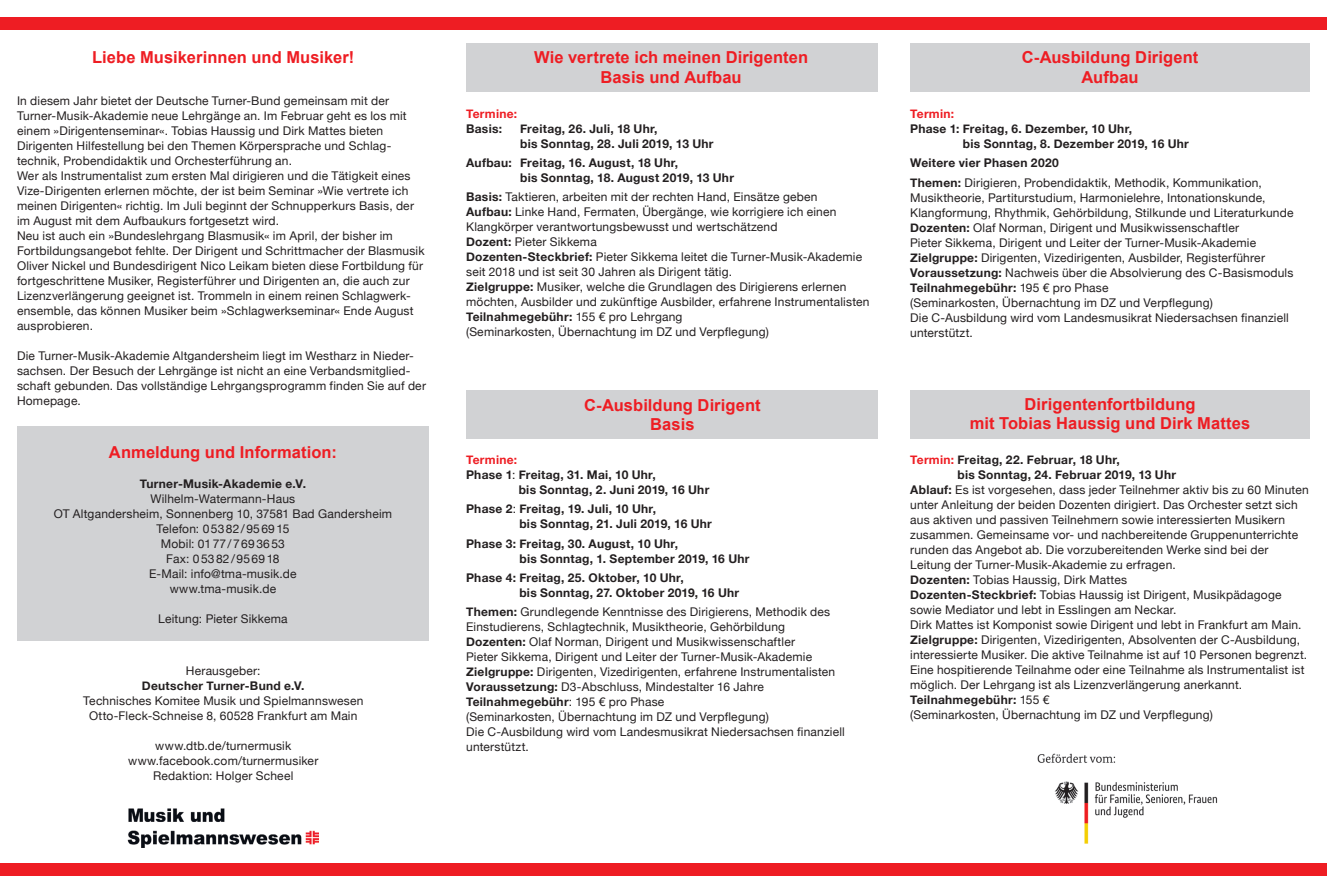
<style>
.page{position:relative;width:1327px;height:893px;background:#fff}
.page>*{position:absolute;margin:0;border:0;box-sizing:border-box;transform-origin:0 0}
.Überschrift_groß{font:700 16.5px/19.5px "Arial";letter-spacing:.005em;color:#ee1d23;text-align:center}
.Fließtext{font:12px/15px "Helvetica Neue";letter-spacing:.015em;color:#231f20}
.Fließtext-2{font:700 12px/15px "Helvetica Neue";letter-spacing:.02em;color:#231f20}
.Fließtext-3{font:700 12px/15px "Helvetica Neue";letter-spacing:.025em;color:#ee1d23}
.s1{color:#231f20}
.s2{font-weight:700}
.s3{font-weight:400}
.s4{color:#ee1d23}
</style>
<div class="page">
<div style="left:0;top:863px;width:1327px;height:13px;background:#ee1d23"></div>
<div style="left:910px;top:44px;width:400px;height:48px;background:#d1d2d4"></div>
<div style="left:910px;top:390px;width:400px;height:48px;background:#d1d2d4"></div>
<div style="left:466px;top:44px;width:412px;height:48px;background:#d1d2d4"></div>
<div style="left:466px;top:390px;width:412px;height:48px;background:#d1d2d4"></div>
<div style="left:17px;top:426px;width:412px;height:215px;background:#d1d2d4"></div>
<img style="left:128px;top:809px;width:191px;height:38px">
<img style="left:1037px;top:753px;width:181px;height:91px">
<div style="left:0;top:17px;width:1327px;height:13px;background:#ee1d23"></div>
<p class="Überschrift_groß" style="left:92px;top:48px;width:264px">Liebe Musikerinnen und Musiker!</p>
<p class="Fließtext" style="left:17px;top:94px;width:391px">In diesem Jahr bietet der Deutsche Turner-Bund gemeinsam mit der Turner-Musik-Akademie neue Lehrgänge an. Im Februar geht es los mit einem »Dirigentenseminar«. Tobias Haussig und Dirk Mattes bieten Dirigenten Hilfestellung bei den Themen Körpersprache und Schlag&shy;technik, Probendidaktik und Orchesterführung an.</p>
<p class="Fließtext" style="left:17px;top:169px;width:398px">Wer als Instrumentalist zum ersten Mal dirigieren und die Tätigkeit eines Vize-Dirigenten erlernen möchte, der ist beim Seminar »Wie vertrete ich meinen Dirigenten« richtig. Im Juli beginnt der Schnupperkurs Basis, der im August mit dem Aufbaukurs fortgesetzt wird.</p>
<p class="Fließtext" style="left:17px;top:229px;width:409px">Neu ist auch ein »Bundeslehrgang Blasmusik« im April, der bisher im Fortbildungsangebot fehlte. Der Dirigent und Schrittmacher der Blasmusik Oliver Nickel und Bundesdirigent Nico Leikam bieten diese Fortbildung für fortgeschrittene Musiker, Registerführer und Dirigenten an, die auch zur Lizenzverlängerung geeignet ist. Trommeln in einem reinen Schlagwerk&shy;ensemble, das können Musiker beim »Schlagwerkseminar« Ende August ausprobieren.</p>
<p class="Fließtext" style="left:17px;top:349px;width:410px">Die Turner-Musik-Akademie Altgandersheim liegt im Westharz in Nieder&shy;sachsen. Der Besuch der Lehrgänge ist nicht an eine Verbandsmitglied&shy;schaft gebunden. Das vollständige Lehrgangsprogramm finden Sie auf der Homepage.</p>
<p class="Überschrift_groß" style="left:109px;top:443px;width:229px">Anmeldung und Information:</p>
<p class="Fließtext-2" style="left:140px;top:477px;width:168px">Turner-Musik-Akademie e.V.</p>
<p class="Fließtext" style="left:150px;top:492px;width:146px">Wilhelm-Watermann-Haus</p>
<p class="Fließtext" style="left:54px;top:507px;width:340px">OT Altgandersheim, Sonnenberg 10, 37581 Bad Gandersheim</p>
<p class="Fließtext" style="left:156px;top:522px;width:134px;text-align:center">Telefon: 05382/956915<br>Mobil: 0177/7693653</p>
<p class="Fließtext" style="left:166px;top:552px;width:115px">Fax: 05382/956918</p>
<p class="Fließtext" style="left:149px;top:567px;width:149px">E-Mail: info@tma-musik.de</p>
<p class="Fließtext" style="left:170px;top:582px;width:108px">www.tma-musik.de</p>
<p class="Fließtext" style="left:158px;top:612px;width:131px">Leitung: Pieter Sikkema</p>
<p class="Fließtext" style="left:186px;top:664px;width:76px">Herausgeber:</p>
<p class="Fließtext-2" style="left:142px;top:679px;width:164px">Deutscher Turner-Bund e.V.</p>
<p class="Fließtext" style="left:83px;top:694px;width:282px">Technisches Komitee Musik und Spielmannswesen</p>
<p class="Fließtext" style="left:89px;top:709px;width:270px">Otto-Fleck-Schneise 8, 60528 Frankfurt am Main</p>
<p class="Fließtext" style="left:155px;top:739px;width:137px">www.dtb.de/turnermusik</p>
<p class="Fließtext" style="left:128px;top:754px;width:192px">www.facebook.com/turnermusiker</p>
<p class="Fließtext" style="left:153px;top:769px;width:142px">Redaktion: Holger Scheel</p>
<p class="Überschrift_groß" style="left:534px;top:48px;width:276px">Wie vertrete ich meinen Dirigenten<br>Basis und Aufbau</p>
<p class="Fließtext-3" style="left:466px;top:106px;width:53px">Termine:<br><span class="s1">Basis:</span></p>
<p class="Fließtext-2" style="left:520px;top:121px;width:195px">Freitag, 26. Juli, 18 Uhr,<br>bis Sonntag, 28. Juli 2019, 13 Uhr</p>
<p class="Fließtext-2" style="left:520px;top:155px;width:215px;text-indent:-54px">Aufbau: Freitag, 16. August, 18 Uhr,<br>bis Sonntag, 18. August 2019, 13 Uhr</p>
<p class="Fließtext" style="left:466px;top:190px;width:353px"><span class="s2">Basis:</span> Taktieren, arbeiten mit der rechten Hand, Einsätze geben</p>
<p class="Fließtext" style="left:466px;top:205px;width:372px"><span class="s2">Aufbau:</span> Linke Hand, Fermaten, Übergänge, wie korrigiere ich einen<br>Klangkörper verantwortungsbewusst und wertschätzend</p>
<p class="Fließtext" style="left:466px;top:235px;width:132px"><span class="s2">Dozent:</span> Pieter Sikkema</p>
<p class="Fließtext" style="left:466px;top:250px;width:397px"><span class="s2">Dozenten-Steckbrief:</span> Pieter Sikkema leitet die Turner-Musik-Akademie seit 2018 und ist seit 30 Jahren als Dirigent tätig.</p>
<p class="Fließtext" style="left:466px;top:280px;width:405px"><span class="s2">Zielgruppe:</span> Musiker, welche die Grundlagen des Dirigierens erlernen möchten, Ausbilder und zukünftige Ausbilder, erfahrene Instrumentalisten</p>
<p class="Fließtext" style="left:466px;top:310px;width:304px"><span class="s2">Teilnahmegebühr:</span> 155 € pro Lehrgang (Seminarkosten, Übernachtung im DZ und Verpflegung)</p>
<p class="Überschrift_groß" style="left:584px;top:396px;width:178px">C-Ausbildung Dirigent<br>Basis</p>
<p class="Fließtext-3" style="left:466px;top:453px;width:53px">Termine:</p>
<p class="Fließtext-2" style="left:519px;top:468px;width:192px;text-indent:-53px">Phase 1<span class="s3">:</span> Freitag, 31. Mai, 10 Uhr,<br>bis Sonntag, 2. Juni 2019, 16 Uhr</p>
<p class="Fließtext-2" style="left:519px;top:502px;width:194px;text-indent:-53px">Phase 2<span class="s3">:</span> Freitag, 19. Juli, 10 Uhr,<br>bis Sonntag, 21. Juli 2019, 16 Uhr</p>
<p class="Fließtext-2" style="left:519px;top:536px;width:232px;text-indent:-53px">Phase 3: Freitag, 30. August, 10 Uhr,<br>bis Sonntag, 1. September 2019, 16 Uhr</p>
<p class="Fließtext-2" style="left:519px;top:570px;width:221px;text-indent:-53px">Phase 4: Freitag, 25. Oktober, 10 Uhr,<br>bis Sonntag, 27. Oktober 2019, 16 Uhr</p>
<p class="Fließtext" style="left:466px;top:605px;width:365px"><span class="s2">Themen:</span> Grundlegende Kenntnisse des Dirigierens, Methodik des<br>Einstudierens, Schlagtechnik, Musiktheorie, Gehörbildung</p>
<p class="Fließtext" style="left:466px;top:635px;width:330px"><span class="s2">Dozenten:</span> Olaf Norman, Dirigent und Musikwissenschaftler</p>
<p class="Fließtext" style="left:466px;top:650px;width:348px">Pieter Sikkema, Dirigent und Leiter der Turner-Musik-Akademie</p>
<p class="Fließtext" style="left:466px;top:665px;width:370px"><span class="s2">Zielgruppe:</span> Dirigenten, Vizedirigenten, erfahrene Instrumentalisten</p>
<p class="Fließtext" style="left:466px;top:680px;width:299px"><span class="s2">Voraussetzung:</span> D3-Abschluss, Mindestalter 16 Jahre</p>
<p class="Fließtext" style="left:466px;top:695px;width:380px"><span class="s2">Teilnahmegebühr</span>: 195 € pro Phase<br>(Seminarkosten, Übernachtung im DZ und Verpflegung)<br>Die C-Ausbildung wird vom Landesmusikrat Niedersachsen finanziell unterstützt.</p>
<p class="Überschrift_groß" style="left:1021px;top:48px;width:178px">C-Ausbildung Dirigent<br>Aufbau</p>
<p class="Fließtext-3" style="left:910px;top:107px;width:45px">Termin:</p>
<p class="Fließtext-2" style="left:963px;top:122px;width:228px;text-indent:-53px">Phase 1: Freitag, 6. Dezember, 10 Uhr,<br>bis Sonntag, 8. Dezember 2019, 16 Uhr</p>
<p class="Fließtext-2" style="left:910px;top:156px;width:150px">Weitere vier Phasen 2020</p>
<p class="Fließtext" style="left:910px;top:175px;width:385px"><span class="s2">Themen:</span> Dirigieren, Probendidaktik, Methodik, Kommunikation,<br>Musiktheorie, Partiturstudium, Harmonielehre, Intonationskunde,<br>Klangformung, Rhythmik, Gehörbildung, Stilkunde und Literaturkunde</p>
<p class="Fließtext" style="left:910px;top:220px;width:330px"><span class="s2">Dozenten:</span> Olaf Norman, Dirigent und Musikwissenschaftler</p>
<p class="Fließtext" style="left:910px;top:235px;width:348px">Pieter Sikkema, Dirigent und Leiter der Turner-Musik-Akademie</p>
<p class="Fließtext" style="left:910px;top:250px;width:356px"><span class="s2">Zielgruppe:</span> Dirigenten, Vizedirigenten, Ausbilder, Registerführer</p>
<p class="Fließtext" style="left:910px;top:265px;width:385px"><span class="s2">Voraussetzung:</span> Nachweis über die Absolvierung des C-Basismoduls</p>
<p class="Fließtext" style="left:910px;top:280px;width:380px"><span class="s2">Teilnahmegebühr:</span> 195 € pro Phase<br>(Seminarkosten, Übernachtung im DZ und Verpflegung)<br>Die C-Ausbildung wird vom Landesmusikrat Niedersachsen finanziell unterstützt.</p>
<p class="Überschrift_groß" style="left:969px;top:395px;width:282px">Dirigentenfortbildung<br>mit Tobias Haussig und Dirk Mattes</p>
<p class="Fließtext-2" style="left:957px;top:453px;width:220px;text-indent:-47px"><span class="s4">Termin:</span> Freitag, 22. Februar, 18 Uhr,<br>bis Sonntag, 24. Februar 2019, 13 Uhr</p>
<p class="Fließtext" style="left:910px;top:483px;width:400px"><span class="s2">Ablauf:</span> Es ist vorgesehen, dass jeder Teilnehmer aktiv bis zu 60 Minuten unter Anleitung der beiden Dozenten dirigiert. Das Orchester setzt sich aus aktiven und passiven Teilnehmern sowie interessierten Musikern zusammen. Gemeinsame vor- und nachbereitende Gruppenunterrichte runden das Angebot ab. Die vorzubereitenden Werke sind bei der Leitung der Turner-Musik-Akademie zu erfragen.</p>
<p class="Fließtext" style="left:910px;top:573px;width:218px"><span class="s2">Dozenten:</span> Tobias Haussig, Dirk Mattes</p>
<p class="Fließtext" style="left:910px;top:588px;width:373px"><span class="s2">Dozenten-Steckbrief:</span> Tobias Haussig ist Dirigent, Musikpädagoge sowie Mediator und lebt in Esslingen am Neckar.</p>
<p class="Fließtext" style="left:910px;top:618px;width:393px">Dirk Mattes ist Komponist sowie Dirigent und lebt in Frankfurt am Main.</p>
<p class="Fließtext" style="left:910px;top:633px;width:398px"><span class="s2">Zielgruppe:</span> Dirigenten, Vizedirigenten, Absolventen der C-Ausbildung, interessierte Musiker. Die aktive Teilnahme ist auf 10 Personen begrenzt.<br>Eine hospitierende Teilnahme oder eine Teilnahme als Instrumentalist ist möglich. Der Lehrgang ist als Lizenzverlängerung anerkannt.</p>
<p class="Fließtext" style="left:910px;top:693px;width:304px"><span class="s2">Teilnahmegebühr:</span> 155 €<br>(Seminarkosten, Übernachtung im DZ und Verpflegung)</p>
</div>
